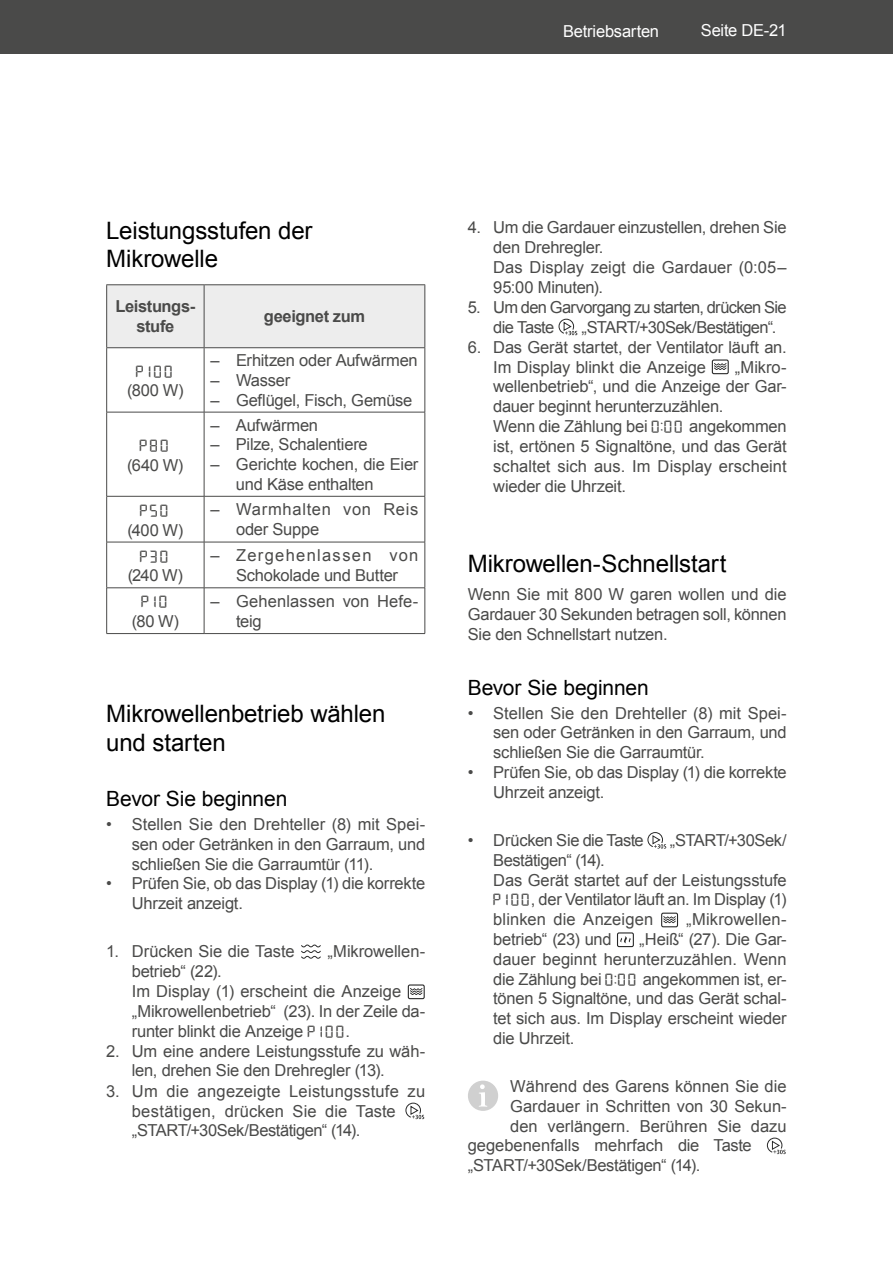
<style>
.page{position:relative;width:893px;height:1263px;background:#fff}
.page>*{position:absolute;margin:0;border:0;box-sizing:border-box;transform-origin:0 0}
.t1{font:24px/28.8px "Arial";letter-spacing:-.005em;color:#000}
.t2{font:21px "Arial";letter-spacing:-.005em;color:#000}
.t3{font:18.15px "AF LED7 Seg 3";color:#4a4a49}
.t4{font:16.5px/19.8px "Arial";letter-spacing:-.01em;color:#4a4a49}
.t5{font:16.5px/19.8px "Arial";letter-spacing:.01em;color:#4a4a49}
.t6{font:16.5px/19.8px "Arial";letter-spacing:-.04em;color:#4a4a49}
.t7{font:16.5px/19.8px "Arial";letter-spacing:.035em;color:#4a4a49}
.t8{font:700 16.5px/19.8px "Arial";letter-spacing:-.025em;color:#4a4a49;text-align:center}
.t9{font:16.5px "Arial";letter-spacing:-.015em;color:#fff}
.t10{font:16.5px "Arial";letter-spacing:-.03em;color:#4a4a49}
.s1{font-family:"AF LED7 Seg 3";font-size:18.15px}
</style>
<div class="page">
<div style="left:0;top:0;width:893px;height:54px;background:#4a4a49"></div>
<div style="left:107px;top:285px;width:317px;height:62px;background:#ededed"></div>
<hr style="left:204px;top:285px;width:1px;height:62px;background:#4a4a49">
<hr style="left:204px;top:412px;width:221px;height:1px;background:#4a4a49">
<hr style="left:204px;top:496px;width:221px;height:1px;background:#4a4a49">
<hr style="left:204px;top:542px;width:221px;height:1px;background:#4a4a49">
<hr style="left:204px;top:587px;width:221px;height:1px;background:#4a4a49">
<hr style="left:425px;top:348px;width:1px;height:64px;background:#4a4a49">
<hr style="left:425px;top:412px;width:1px;height:84px;background:#4a4a49">
<hr style="left:425px;top:496px;width:1px;height:46px;background:#4a4a49">
<hr style="left:425px;top:542px;width:1px;height:46px;background:#4a4a49">
<hr style="left:425px;top:588px;width:1px;height:45px;background:#4a4a49">
<hr style="left:204px;top:633px;width:221px;height:1px;background:#4a4a49">
<hr style="left:106px;top:284px;width:98px;height:1px;background:#4a4a49">
<hr style="left:106px;top:285px;width:1px;height:62px;background:#4a4a49">
<hr style="left:204px;top:284px;width:221px;height:1px;background:#4a4a49">
<hr style="left:424px;top:285px;width:1px;height:62px;background:#4a4a49">
<hr style="left:204px;top:347px;width:221px;height:1px;background:#4a4a49">
<hr style="left:106px;top:347px;width:98px;height:1px;background:#4a4a49">
<hr style="left:106px;top:348px;width:1px;height:64px;background:#4a4a49">
<hr style="left:204px;top:348px;width:1px;height:64px;background:#4a4a49">
<hr style="left:106px;top:412px;width:98px;height:1px;background:#4a4a49">
<hr style="left:106px;top:412px;width:1px;height:84px;background:#4a4a49">
<hr style="left:204px;top:412px;width:1px;height:84px;background:#4a4a49">
<hr style="left:106px;top:496px;width:98px;height:1px;background:#4a4a49">
<hr style="left:106px;top:496px;width:1px;height:46px;background:#4a4a49">
<hr style="left:204px;top:496px;width:1px;height:46px;background:#4a4a49">
<hr style="left:106px;top:542px;width:98px;height:1px;background:#4a4a49">
<hr style="left:106px;top:542px;width:1px;height:46px;background:#4a4a49">
<hr style="left:204px;top:542px;width:1px;height:46px;background:#4a4a49">
<hr style="left:106px;top:587px;width:98px;height:1px;background:#4a4a49">
<hr style="left:106px;top:588px;width:1px;height:45px;background:#4a4a49">
<hr style="left:204px;top:588px;width:1px;height:45px;background:#4a4a49">
<hr style="left:106px;top:633px;width:98px;height:1px;background:#4a4a49">
<svg style="left:301px;top:944px;width:20px;height:15px"></svg>
<svg style="left:410px;top:988px;width:12px;height:7px"></svg>
<div style="left:408px;top:984px;width:17px;height:15px;border:1px solid #000;border-radius:2px"></div>
<svg style="left:405px;top:1102px;width:19px;height:17px"></svg>
<svg style="left:558px;top:318px;width:19px;height:17px"></svg>
<svg style="left:714px;top:363px;width:12px;height:7px"></svg>
<div style="left:712px;top:359px;width:17px;height:15px;border:1px solid #000;border-radius:2px"></div>
<svg style="left:647px;top:832px;width:19px;height:16px"></svg>
<svg style="left:663px;top:916px;width:13px;height:7px"></svg>
<div style="left:661px;top:913px;width:17px;height:14px;border:1px solid #000;border-radius:2px"></div>
<svg style="left:620px;top:936px;width:11px;height:8px"></svg>
<div style="left:617px;top:932px;width:17px;height:15px;border:1px solid #000;border-radius:2px"></div>
<div style="left:469px;top:1081px;width:28px;height:29px;background:#d0d0d0;border-radius:50%"></div>
<div style="left:468px;top:1080px;width:30px;height:31px;border:2px solid #d0d0d0;border-radius:50%"></div>
<svg style="left:479px;top:1084px;width:8px;height:23px"></svg>
<svg style="left:767px;top:1137px;width:19px;height:17px"></svg>
<p class="t9" style="left:563px;top:21px;width:97px">Betriebsarten</p>
<p class="t9" style="left:701px;top:20px;width:87px">Seite DE-21</p>
<h1 class="t1" style="left:106px;top:216px;width:208px">Leistungsstufen der<br>Mikrowelle</h1>
<p class="t8" style="left:115px;top:297px;width:81px">Leistungs&shy;stufe</p>
<p class="t8" style="left:264px;top:307px;width:103px">geeignet zum</p>
<p class="t3" style="left:136px;top:362px;width:43px">P100</p>
<p class="t4" style="left:127px;top:381px;width:58px">(800 W)</p>
<p class="t4" style="left:210px;top:351px;width:209px">– Erhitzen oder Aufwärmen</p>
<p class="t4" style="left:210px;top:370px;width:81px">– Wasser</p>
<p class="t4" style="left:210px;top:390px;width:203px">– Geflügel, Fisch, Gemüse</p>
<p class="t3" style="left:140px;top:437px;width:35px">P80</p>
<p class="t4" style="left:127px;top:455px;width:58px">(640 W)</p>
<p class="t4" style="left:210px;top:415px;width:109px">– Aufwärmen</p>
<p class="t4" style="left:210px;top:435px;width:159px">– Pilze, Schalentiere</p>
<p class="t4" style="left:236px;top:455px;width:184px;text-indent:-26px">– Gerichte kochen, die Eier und Käse enthalten</p>
<p class="t3" style="left:140px;top:502px;width:35px">P50</p>
<p class="t4" style="left:127px;top:520px;width:57px">(400 W)</p>
<p class="t7" style="left:236px;top:500px;width:184px;text-indent:-26px">– Warmhalten von Reis oder Suppe</p>
<p class="t3" style="left:140px;top:547px;width:35px">P30</p>
<p class="t4" style="left:128px;top:566px;width:57px">(240 W)</p>
<p class="t4" style="left:210px;top:545px;width:209px;text-align:center">– Zergehenlassen von<br>Schokolade und Butter</p>
<p class="t3" style="left:141px;top:593px;width:33px">P10</p>
<p class="t4" style="left:132px;top:612px;width:49px">(80 W)</p>
<p class="t5" style="left:236px;top:591px;width:184px;text-indent:-26px">– Gehenlassen von Hefe&shy;teig</p>
<h1 class="t1" style="left:106px;top:699px;width:281px">Mikrowellenbetrieb wählen und starten</h1>
<p class="t2" style="left:106px;top:785px;width:183px">Bevor Sie beginnen</p>
<p class="t4" style="left:132px;top:814px;width:295px;text-align:justify;text-indent:-26px">• Stellen Sie den Drehteller (8) mit Spei&shy;sen oder Getränken in den Garraum, und schließen Sie die Garraumtür (11).</p>
<p class="t4" style="left:132px;top:874px;width:295px;text-indent:-26px">• Prüfen Sie, ob das Display (1) die korrekte<br>Uhrzeit anzeigt.</p>
<p class="t4" style="left:106px;top:942px;width:190px">1. Drücken Sie die Taste</p>
<p class="t4" style="left:327px;top:942px;width:99px">„Mikrowellen-</p>
<p class="t4" style="left:132px;top:961px;width:295px">betrieb“ (22).<br>Im Display (1) erscheint die Anzeige „Mikrowellenbetrieb“ (23). In der Zeile da&shy;runter blinkt die Anzeige <span class="s1">P100</span>.</p>
<p class="t4" style="left:132px;top:1041px;width:295px;text-indent:-26px">2. Um eine andere Leistungsstufe zu wäh&shy;len, drehen Sie den Drehregler (13).</p>
<p class="t5" style="left:132px;top:1081px;width:295px;text-indent:-26px">3. Um die angezeigte Leistungsstufe zu bestätigen, drücken Sie die Taste „START/+30Sek/Bestätigen“ (14).</p>
<p class="t4" style="left:493px;top:218px;width:295px;text-indent:-26px">4. Um die Gardauer einzustellen, drehen Sie den Drehregler.<br>Das Display zeigt die Gardauer (0:05–<br>95:00 Minuten).</p>
<p class="t6" style="left:493px;top:297px;width:295px;text-indent:-26px">5. Um den Garvorgang zu starten, drücken Sie die Taste</p>
<p class="t6" style="left:582px;top:317px;width:196px">„START/+30Sek/Bestätigen“.</p>
<p class="t4" style="left:493px;top:337px;width:295px;text-indent:-26px">6. Das Gerät startet, der Ventilator läuft an.<br>Im Display blinkt die Anzeige</p>
<p class="t4" style="left:493px;top:357px;width:295px;text-indent:241px">„Mikro&shy;wellenbetrieb“, und die Anzeige der Gar&shy;dauer beginnt herunterzuzählen.<br>Wenn die Zählung bei <span class="s1">0:00</span> angekommen ist, ertönen 5 Signaltöne, und das Gerät schaltet sich aus. Im Display erscheint wieder die Uhrzeit.</p>
<h1 class="t1" style="left:468px;top:549px;width:260px">Mikrowellen-Schnellstart</h1>
<p class="t4" style="left:468px;top:584px;width:320px;text-align:justify">Wenn Sie mit 800 W garen wollen und die Gardauer 30 Sekunden betragen soll, können Sie den Schnellstart nutzen.</p>
<p class="t2" style="left:468px;top:673px;width:183px">Bevor Sie beginnen</p>
<p class="t4" style="left:493px;top:703px;width:295px;text-align:justify;text-indent:-26px">• Stellen Sie den Drehteller (8) mit Spei&shy;sen oder Getränken in den Garraum, und schließen Sie die Garraumtür.</p>
<p class="t4" style="left:493px;top:762px;width:295px;text-indent:-26px">• Prüfen Sie, ob das Display (1) die korrekte<br>Uhrzeit anzeigt.</p>
<p class="t4" style="left:468px;top:830px;width:178px">• Drücken Sie die Taste</p>
<p class="t10" style="left:670px;top:829px;width:118px">„START/+30Sek/</p>
<p class="t4" style="left:493px;top:850px;width:295px">Bestätigen“ (14).<br>Das Gerät startet auf der Leistungsstufe<br><span class="s1">P100</span>, der Ventilator läuft an. Im Display (1) blinken die Anzeigen</p>
<p class="t5" style="left:686px;top:910px;width:101px">„Mikrowellen-</p>
<p class="t4" style="left:493px;top:929px;width:295px;text-align:justify;text-indent:146px">„Heiß“ (27). Die Gar&shy;dauer beginnt herunterzuzählen. Wenn die Zählung bei <span class="s1">0:00</span> angekommen ist, er&shy;tönen 5 Signaltöne, und das Gerät schal&shy;tet sich aus. Im Display erscheint wieder die Uhrzeit.</p>
<p class="t4" style="left:510px;top:1076px;width:278px">Während des Garens können Sie die</p>
<p class="t4" style="left:510px;top:1096px;width:278px">Gardauer in Schritten von 30 Sekun-</p>
<p class="t4" style="left:510px;top:1116px;width:278px">den verlängern. Berühren Sie dazu</p>
<p class="t4" style="left:468px;top:1136px;width:285px">gegebenenfalls mehrfach die Taste</p>
<p class="t4" style="left:468px;top:1156px;width:234px">„START/+30Sek/Bestätigen“ (14).</p>
<p class="t4" style="left:493px;top:929px;width:120px">betrieb“ (23) und</p>
</div>
